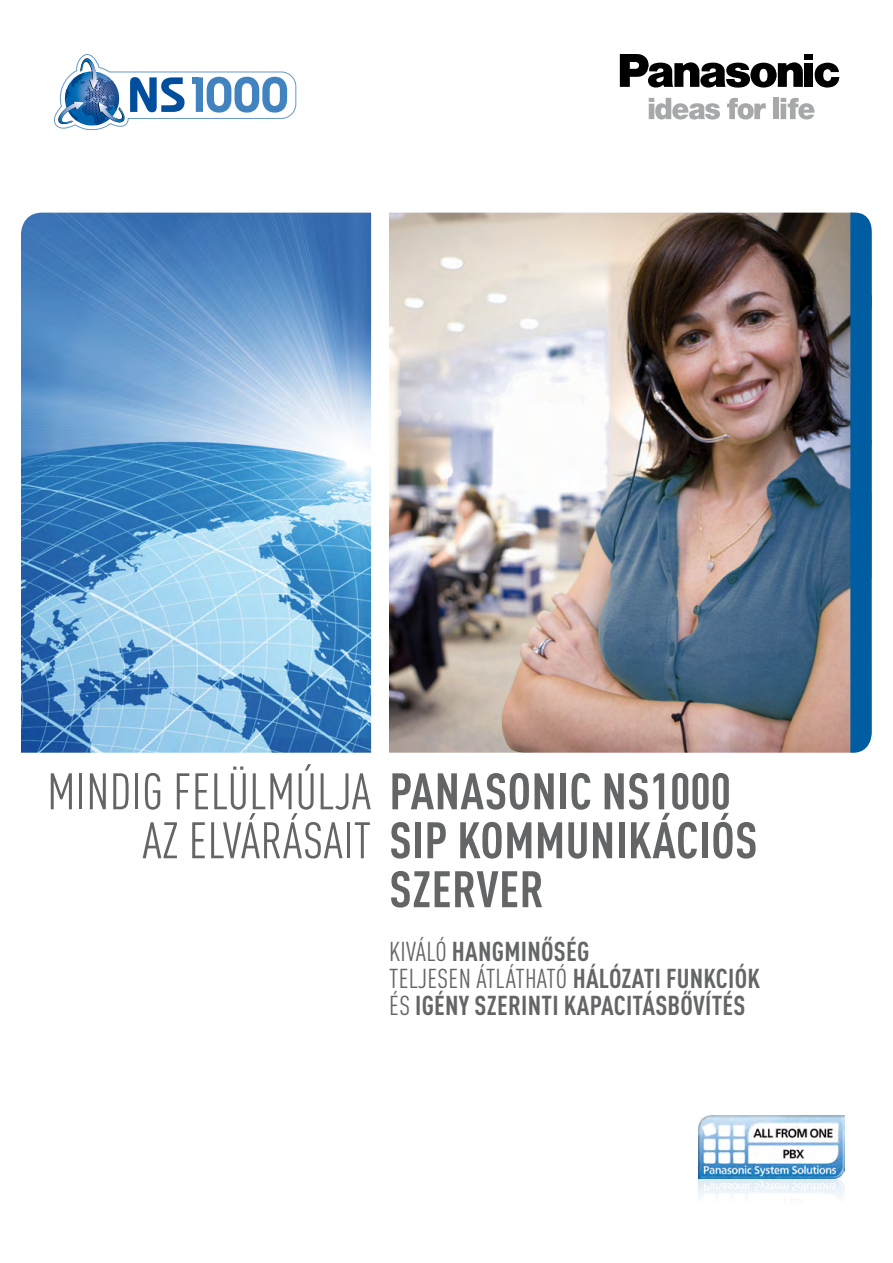
<style>
.page{position:relative;width:893px;height:1263px;background:#fff}
.page>*{position:absolute;margin:0;border:0;box-sizing:border-box;transform-origin:0 0}
.t1{font:700 condensed 50.55px "DIN Pro";letter-spacing:.01em;color:#646567}
.t2{font:condensed 50.55px "DIN Pro";letter-spacing:.01em;color:#646567}
.t3{font:700 condensed 27px/27px "DIN Pro";letter-spacing:.01em;color:#646567}
.s1{font-weight:700}
.s2{font-weight:400}
</style>
<div class="page">
<img style="left:21px;top:213px;width:350px;height:540px">
<img style="left:389px;top:213px;width:461px;height:540px">
<svg style="left:620px;top:54px;width:183px;height:34px"></svg>
<div style="left:804px;top:63px;width:9px;height:24px;background:#000"></div>
<div style="left:804px;top:54px;width:9px;height:6px;background:#000"></div>
<svg style="left:815px;top:63px;width:24px;height:25px"></svg>
<svg style="left:649px;top:98px;width:71px;height:21px"></svg>
<svg style="left:727px;top:98px;width:39px;height:21px"></svg>
<div style="left:773px;top:98px;width:6px;height:21px;background:#a7a8aa"></div>
<svg style="left:781px;top:98px;width:33px;height:21px"></svg>
<img style="left:699px;top:1116px;width:146px;height:81px">
<svg style="left:54px;top:54px;width:242px;height:76px"></svg>
<div style="left:192px;top:77px;width:6px;height:7px;background:#4183bf"></div>
<svg style="left:850px;top:213px;width:22px;height:540px;background:#0760a2"></svg>
<h1 class="t2" style="left:47px;top:755px;width:685px">MINDIG FELÜLMÚLJA <span class="s1">PANASONIC NS1000</span></h1>
<h1 class="t1" style="left:142px;top:802px;width:617px"><span class="s2">AZ ELVÁRÁSAIT</span> SIP KOMMUNIKÁCIÓS</h1>
<h1 class="t1" style="left:389px;top:851px;width:156px">SZERVER</h1>
<p class="t3" style="left:389px;top:936px;width:372px"><span class="s2">KIVÁLÓ</span> HANGMINŐSÉG<br><span class="s2">TELJESEN ÁTLÁTHATÓ</span> HÁLÓZATI FUNKCIÓK<br><span class="s2">ÉS</span> IGÉNY SZERINTI KAPACITÁSBŐVÍTÉS</p>
</div>
